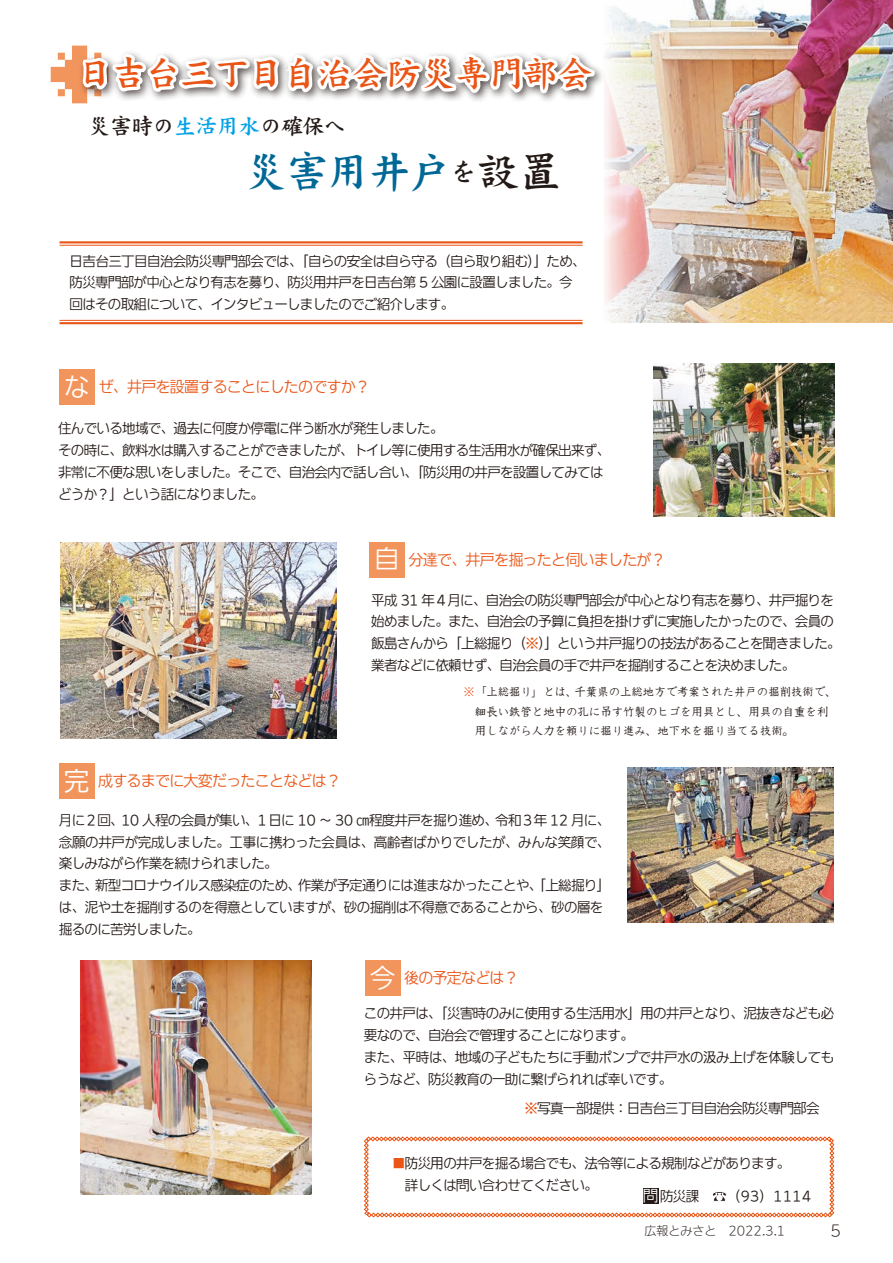
<style>
.page{position:relative;width:893px;height:1263px;background:#fff}
.page>*{position:absolute;margin:0;border:0;box-sizing:border-box;transform-origin:0 0}
.t1{font:43.5px "DF Kai Sho SB WINP RKSJ H";letter-spacing:-.05em;color:#006896}
.t2{font:36px "DF Kai Sho SB WINP RKSJ H";letter-spacing:-.05em;color:#ea5516}
.t3{font:22.5px "DF Kai Sho SB WINP RKSJ H";letter-spacing:-.05em;color:#231916}
.t4{font:15px "DFUD Gothic W4 WINP RKSJ H";letter-spacing:-.05em;color:#ea5516}
.t5{font:13.5px/21.8px "DFUD Gothic W4 WINP RKSJ H";letter-spacing:-.05em;color:#231916}
.t6{font:13.5px "DFUD Gothic W4 WINP RKSJ H";color:#231916}
.t7{font:12px/19.5px "DF Kyo Ka Sho R W4 WINP RKSJ H";letter-spacing:-.05em;color:#231916}
.t8{font:12px "DFUD Gothic W2 WINP RKSJ H";color:#231916}
.s1{color:#00a1e9}
.s2{font-size:27px;color:#231916}
.s3{color:#231916}
.s4{font-size:25.5px;color:#fff}
.s5{color:#ea5516}
.s6{font-size:15px;color:#fff}
.s7{font-size:15px}
</style>
<div class="page">
<div style="left:60px;top:370px;width:35px;height:35px;background:#f2955d"></div>
<img style="left:605px;top:0;width:288px;height:322px">
<img style="left:60px;top:542px;width:277px;height:196px">
<img style="left:628px;top:767px;width:206px;height:155px">
<svg style="left:51px;top:45px;width:547px;height:338px"></svg>
<hr style="left:60px;top:241px;width:523px;height:2px;background:#ea5516">
<hr style="left:60px;top:245px;width:523px;height:1px;background:#ea5516">
<hr style="left:60px;top:322px;width:523px;height:2px;background:#ea5516">
<hr style="left:60px;top:320px;width:523px;height:1px;background:#ea5516">
<div style="left:369px;top:542px;width:36px;height:35px;background:#f2955d"></div>
<img style="left:653px;top:363px;width:181px;height:153px">
<div style="left:59px;top:763px;width:35px;height:35px;background:#f2955d"></div>
<div style="left:365px;top:960px;width:35px;height:35px;background:#f2955d"></div>
<img style="left:81px;top:960px;width:231px;height:234px">
<svg style="left:364px;top:1136px;width:470px;height:81px"></svg>
<h2 class="t2" style="left:77px;top:55px;width:517px">日吉台三丁目自治会防災専門部会</h2>
<h3 class="t3" style="left:88px;top:115px;width:260px">災害時の<span class="s1">生活用水</span>の確保へ</h3>
<h1 class="t1" style="left:243px;top:150px;width:319px">災害用井戸<span class="s2">を</span><span class="s3">設置</span></h1>
<p class="t5" style="left:70px;top:250px;width:518px">日吉台三丁目自治会防災専門部会では、「自らの安全は自ら守る（自ら取り組む）」ため、防災専門部が中心となり有志を募り、防災用井戸を日吉台第 5 公園に設置しました。今回はその取組について、インタビューしましたのでご紹介します。</p>
<p class="t4" style="left:64px;top:377px;width:307px"><span class="s4">な</span>ぜ、井戸を設置することにしたのですか？</p>
<p class="t5" style="left:58px;top:418px;width:554px">住んでいる地域で、過去に何度か停電に伴う断水が発生しました。<br>その時に、飲料水は購入することができましたが、トイレ等に使用する生活用水が確保出来ず、非常に不便な思いをしました。そこで、自治会内で話し合い、「防災用の井戸を設置してみてはどうか？」という話になりました。</p>
<p class="t4" style="left:374px;top:550px;width:293px"><span class="s4">自</span>分達で、井戸を掘ったと伺いましたが？</p>
<p class="t5" style="left:371px;top:589px;width:471px">平成 31 年４月に、自治会の防災専門部会が中心となり有志を募り、井戸掘りを始めました。また、自治会の予算に負担を掛けずに実施したかったので、会員の飯島さんから「上総掘り（<span class="s5">※</span>）」という井戸掘りの技法があることを聞きました。業者などに依頼せず、自治会員の手で井戸を掘削することを決めました。</p>
<p class="t7" style="left:463px;top:682px;width:375px"><span class="s5">※</span>「上総掘り」とは、千葉県の上総地方で考案された井戸の掘削技術で、　細長い鉄管と地中の孔に吊す竹製のヒゴを用具とし、用具の自重を利　用しながら人力を頼りに掘り進み、地下水を掘り当てる技術。</p>
<p class="t4" style="left:64px;top:771px;width:279px"><span class="s4">完</span>成するまでに大変だったことなどは？</p>
<p class="t5" style="left:59px;top:809px;width:553px">月に２回、10 人程の会員が集い、１日に 10 ～ 30 ㎝程度井戸を掘り進め、令和３年 12 月に、念願の井戸が完成しました。工事に携わった会員は、高齢者ばかりでしたが、みんな笑顔で、楽しみながら作業を続けられました。<br>また、新型コロナウイルス感染症のため、作業が予定通りには進まなかったことや、「上総掘り」は、泥や土を掘削するのを得意としていますが、砂の掘削は不得意であることから、砂の層を掘るのに苦労しました。</p>
<p class="t4" style="left:370px;top:968px;width:151px"><span class="s4">今</span>後の予定などは？</p>
<p class="t5" style="left:364px;top:1003px;width:472px">この井戸は、「災害時のみに使用する生活用水」用の井戸となり、泥抜きなども必要なので、自治会で管理することになります。<br>また、平時は、地域の子どもたちに手動ポンプで井戸水の汲み上げを体験してもらうなど、防災教育の一助に繋げられれば幸いです。</p>
<p class="t5" style="left:524px;top:1098px;width:297px"><span class="s5">※</span>写真一部提供：日吉台三丁目自治会防災専門部会</p>
<p class="t5" style="left:392px;top:1153px;width:400px"><span class="s5">■</span>防災用の井戸を掘る場合でも、法令等による規制などがあります。　詳しくは問い合わせてください。</p>
<p class="t6" style="left:643px;top:1187px;width:170px"><span class="s6">問</span>防災課　 （93）1114</p>
<p class="t8" style="left:644px;top:1223px;width:198px">広報とみさと　2022.3.1<span class="s7">　　　5</span></p>
</div>
